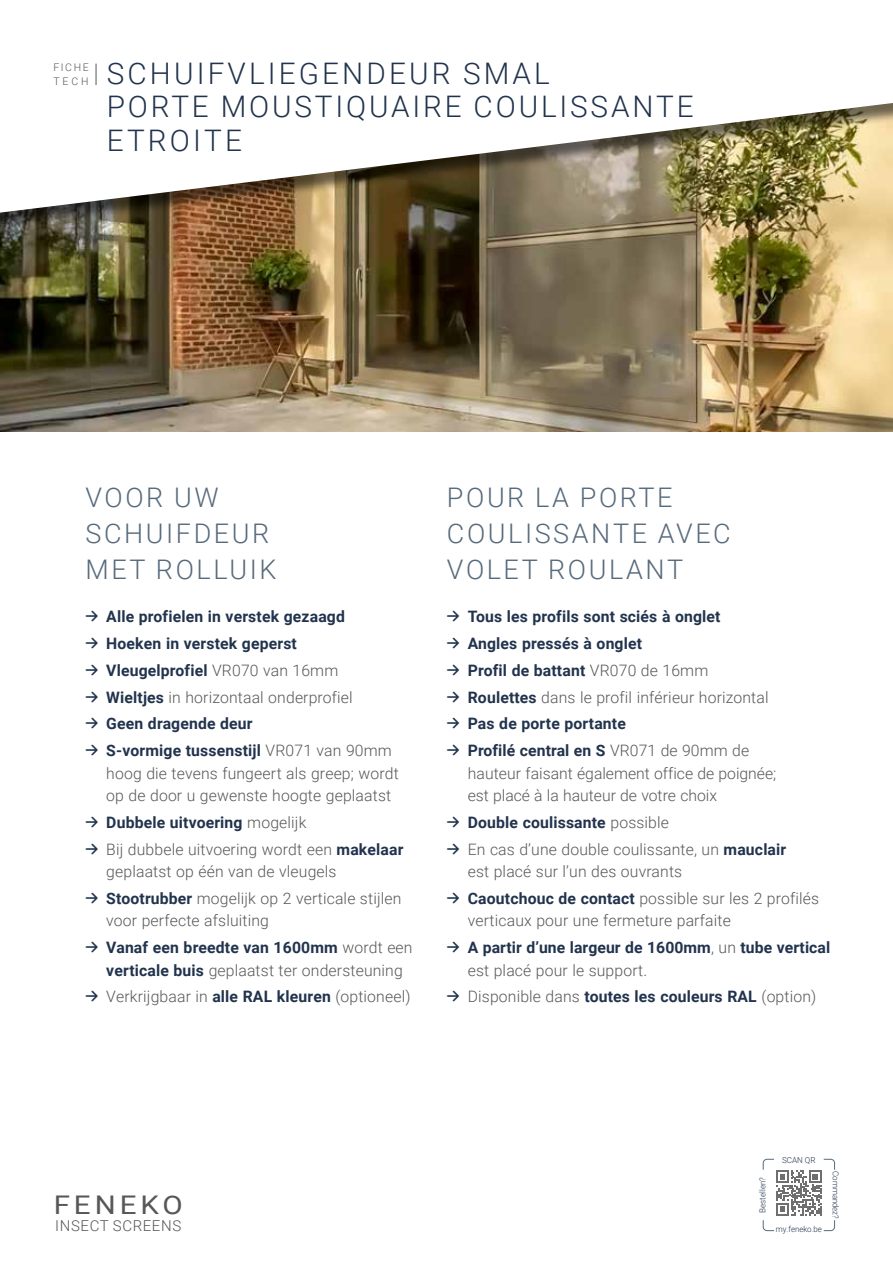
<style>
.page{position:relative;width:893px;height:1263px;background:#fff}
.page>*{position:absolute;margin:0;border:0;box-sizing:border-box;transform-origin:0 0}
.t1{font:300 29.7px/33px "Roboto";letter-spacing:.1em;color:#21334d}
.t2{font:300 27px/36px "Roboto";letter-spacing:.095em;color:#576a7c}
.t3{font:25.65px "Roboto";letter-spacing:.135em;color:#575756;scale:1.15 1}
.t4{font:300 15.75px/22.5px "Roboto";letter-spacing:.01em;color:#575756}
.t5{font:700 15.75px/22.5px "Roboto";letter-spacing:.01em;color:#21334d}
.t6{font:300 15px "Roboto";letter-spacing:.04em;color:#575756}
.t7{font:300 10.5px/13.6px "Roboto";letter-spacing:.155em;color:#575756}
.t8{font:300 8.25px "Roboto";color:#21334d;scale:.95 1}
.t9{font:300 8.25px "Roboto";color:#21334d}
.s1{font-family:"Belfius Alternative";font-weight:900}
.s2{font-weight:300;color:#575756}
.s3{font-family:"Belfius Alternative";font-weight:900;color:#21334d}
.s4{font-weight:700;color:#21334d}
</style>
<div class="page">
<img style="left:0;top:239px;width:893px;height:193px">
<div style="left:0;top:0;width:893px;height:239px;background:#000;opacity:.55"></div>
<svg style="left:0;top:0;width:893px;height:213px"></svg>
<svg style="left:96px;top:64px;width:1px;height:21px"></svg>
<svg style="left:762px;top:1158px;width:73px;height:73px"></svg>
<p class="t7" style="left:53px;top:60px;width:37px">FICHE<br>TECH</p>
<h1 class="t1" style="left:107px;top:56px;width:588px">SCHUIFVLIEGENDEUR SMAL<br>PORTE MOUSTIQUAIRE COULISSANTE<br>ETROITE</h1>
<h2 class="t2" style="left:86px;top:478px;width:192px">VOOR UW<br>SCHUIFDEUR<br>MET ROLLUIK</h2>
<p class="t5" style="left:85px;top:605px;width:261px"><span class="s1">→</span> Alle profielen in verstek gezaagd</p>
<p class="t5" style="left:85px;top:631px;width:213px"><span class="s1">→</span> Hoeken in verstek geperst</p>
<p class="t5" style="left:85px;top:658px;width:255px"><span class="s1">→</span> Vleugelprofiel <span class="s2">VR070 van 16mm</span></p>
<p class="t4" style="left:85px;top:685px;width:269px"><span class="s3">→</span> <span class="s4">Wieltjes</span> in horizontaal onderprofiel</p>
<p class="t5" style="left:85px;top:712px;width:169px"><span class="s1">→</span> Geen dragende deur</p>
<p class="t4" style="left:106px;top:739px;width:294px;text-indent:-21px"><span class="s3">→</span> <span class="s4">S-vormige tussenstijl</span> VR071 van 90mm hoog die tevens fungeert als greep; wordt op de door u gewenste hoogte geplaatst</p>
<p class="t5" style="left:85px;top:810px;width:223px"><span class="s1">→</span> Dubbele uitvoering <span class="s2">mogelijk</span></p>
<p class="t4" style="left:106px;top:837px;width:299px;text-indent:-21px"><span class="s3">→</span> Bij dubbele uitvoering wordt een <span class="s4">makelaar </span>geplaatst op één van de vleugels</p>
<p class="t4" style="left:106px;top:886px;width:297px;text-indent:-21px"><span class="s3">→</span> <span class="s4">Stootrubber</span> mogelijk op 2 verticale stijlen voor perfecte afsluiting</p>
<p class="t5" style="left:106px;top:936px;width:308px;text-indent:-21px"><span class="s1">→</span> Vanaf een breedte van 1600mm <span class="s2">wordt een </span>verticale buis <span class="s2">geplaatst ter ondersteuning</span></p>
<p class="t4" style="left:85px;top:985px;width:327px"><span class="s3">→</span> Verkrijgbaar in <span class="s4">alle RAL kleuren</span> (optioneel)</p>
<h2 class="t2" style="left:447px;top:478px;width:285px">POUR LA PORTE<br>COULISSANTE AVEC<br>VOLET ROULANT</h2>
<p class="t5" style="left:446px;top:605px;width:276px"><span class="s1">→</span> Tous les profils sont sciés à onglet</p>
<p class="t5" style="left:446px;top:631px;width:197px"><span class="s1">→</span> Angles pressés à onglet</p>
<p class="t5" style="left:446px;top:658px;width:263px"><span class="s1">→</span> Profil de battant <span class="s2">VR070 de 16mm</span></p>
<p class="t4" style="left:446px;top:685px;width:324px"><span class="s3">→</span> <span class="s4">Roulettes</span> dans le profil inférieur horizontal</p>
<p class="t5" style="left:446px;top:712px;width:181px"><span class="s1">→</span> Pas de porte portante</p>
<p class="t4" style="left:468px;top:739px;width:310px;text-indent:-21px"><span class="s3">→</span> <span class="s4">Profilé central en S</span> VR071 de 90mm de hauteur faisant également office de poignée; est placé à la hauteur de votre choix</p>
<p class="t5" style="left:446px;top:810px;width:224px"><span class="s1">→</span> Double coulissante <span class="s2">possible</span></p>
<p class="t4" style="left:468px;top:837px;width:320px;text-indent:-21px"><span class="s3">→</span> En cas d’une double coulissante, un <span class="s4">mauclair </span>est placé sur l’un des ouvrants</p>
<p class="t4" style="left:468px;top:886px;width:353px;text-indent:-21px"><span class="s3">→</span> <span class="s4">Caoutchouc de contact</span> possible sur les 2 profilés verticaux pour une fermeture parfaite</p>
<p class="t5" style="left:468px;top:936px;width:364px;text-indent:-21px"><span class="s1">→</span> A partir d’une largeur de 1600mm<span class="s2">, un</span> tube vertical <span class="s2">est placé pour le support.</span></p>
<p class="t4" style="left:446px;top:985px;width:371px"><span class="s3">→</span> Disponible dans <span class="s4">toutes les couleurs RAL</span> (option)</p>
<h3 class="t3" style="left:54px;top:1187px;width:114px">FENEKO</h3>
<p class="t6" style="left:55px;top:1215px;width:127px">INSECT SCREENS</p>
<p class="t9" style="left:782px;top:1154px;width:35px">SCAN QR</p>
<p class="t9" style="left:757px;top:1213px;width:37px;rotate:-90deg">Bestellen?</p>
<p class="t8" style="left:841px;top:1171px;width:51px;rotate:90deg">Commandez?</p>
<p class="t8" style="left:776px;top:1224px;width:50px">my.feneko.be</p>
</div>
